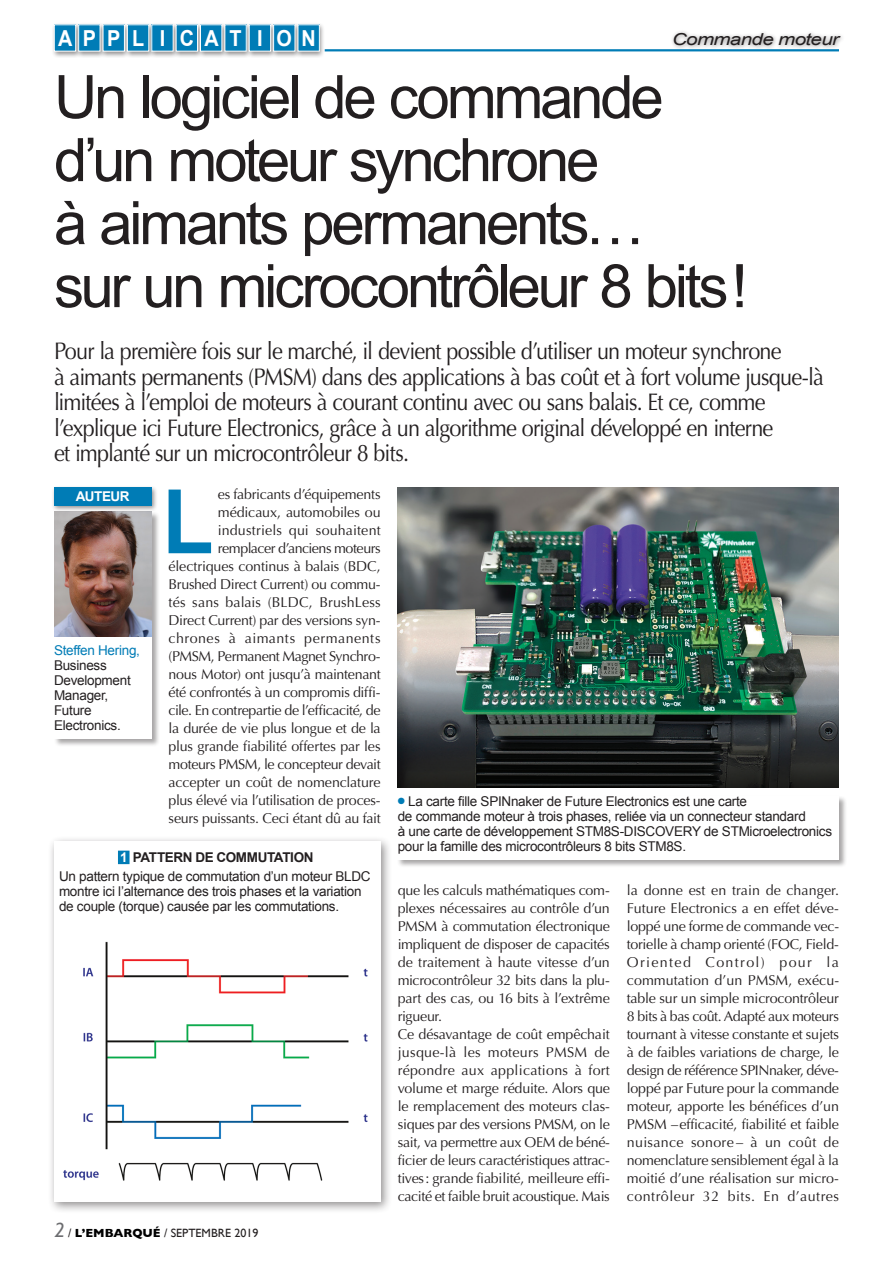
<style>
.page{position:relative;width:893px;height:1263px;background:#fff}
.page>*{position:absolute;margin:0;border:0;box-sizing:border-box;transform-origin:0 0}
.t1{font:700 89.7px "Arial";color:#007cb6;scale:.94 1}
.t2{font:60px/63px "Arial";letter-spacing:-.055em;color:#231f20}
.t3{font:24px/25.5px "Optima";letter-spacing:-.04em;color:#231f20;scale:.9 1}
.t4{font:700 22.05px "Arial";letter-spacing:.535em;color:#fff;scale:.9 1}
.t5{font:italic 16.5px "Arial";letter-spacing:-.03em;color:#231f20;scale:1.24 1}
.t6{font:14.25px/18px "Optima";letter-spacing:-.015em;color:#231f20;text-align:right}
.t7{font:13.5px/15px "Arial";letter-spacing:-.02em;color:#231f20}
.t8{font:13.5px "Arial";letter-spacing:-.02em;color:#007cb6}
.t9{font:700 13.5px "Arial";letter-spacing:-.035em;color:#fff}
.t10{font:12px "Gill Sans";color:#231f20}
.s1{color:#007cb6}
.s2{font-weight:700;color:#fff}
.s3{font-weight:700}
.s4{font-style:italic;font-size:21px;color:#6c6d70}
.s5{font-weight:700;color:#000}
</style>
<div class="page">
<div style="left:51px;top:23px;width:31px;height:35px;background:#231f20;opacity:.5"></div>
<div style="left:54px;top:25px;width:22px;height:26px;background:#007cb6"></div>
<div style="left:54px;top:24px;width:22px;height:27px;border:1px solid #fff"></div>
<div style="left:75px;top:23px;width:31px;height:35px;background:#231f20;opacity:.5"></div>
<div style="left:79px;top:25px;width:21px;height:26px;background:#007cb6"></div>
<div style="left:100px;top:23px;width:31px;height:35px;background:#231f20;opacity:.5"></div>
<div style="left:103px;top:25px;width:21px;height:26px;background:#007cb6"></div>
<div style="left:124px;top:23px;width:31px;height:35px;background:#231f20;opacity:.5"></div>
<div style="left:127px;top:25px;width:22px;height:26px;background:#007cb6"></div>
<div style="left:127px;top:24px;width:22px;height:27px;border:1px solid #fff"></div>
<div style="left:149px;top:23px;width:30px;height:35px;background:#231f20;opacity:.5"></div>
<div style="left:152px;top:25px;width:21px;height:26px;background:#007cb6"></div>
<div style="left:173px;top:23px;width:31px;height:35px;background:#231f20;opacity:.5"></div>
<div style="left:176px;top:25px;width:22px;height:26px;background:#007cb6"></div>
<div style="left:197px;top:23px;width:31px;height:35px;background:#231f20;opacity:.5"></div>
<div style="left:200px;top:25px;width:22px;height:26px;background:#007cb6"></div>
<div style="left:200px;top:24px;width:22px;height:27px;border:1px solid #fff"></div>
<div style="left:222px;top:23px;width:30px;height:35px;background:#231f20;opacity:.5"></div>
<div style="left:225px;top:25px;width:21px;height:26px;background:#007cb6"></div>
<div style="left:246px;top:23px;width:31px;height:35px;background:#231f20;opacity:.5"></div>
<div style="left:249px;top:25px;width:22px;height:26px;background:#007cb6"></div>
<div style="left:270px;top:23px;width:31px;height:35px;background:#231f20;opacity:.5"></div>
<div style="left:274px;top:25px;width:21px;height:26px;background:#007cb6"></div>
<div style="left:295px;top:23px;width:31px;height:35px;background:#231f20;opacity:.5"></div>
<div style="left:298px;top:25px;width:21px;height:26px;background:#007cb6"></div>
<div style="left:670px;top:30px;width:175px;height:20px;background:#231f20;opacity:.5"></div>
<hr style="left:325px;top:49px;width:514px;height:2px;background:#007cb6">
<div style="left:53px;top:511px;width:107px;height:236px;background:#231f20;opacity:.4"></div>
<div style="left:54px;top:512px;width:98px;height:226px;background:#fff"></div>
<img style="left:54px;top:512px;width:98px;height:124px">
<div style="left:51px;top:485px;width:107px;height:27px;background:#231f20;opacity:.5"></div>
<div style="left:54px;top:487px;width:98px;height:18px;background:#007cb6"></div>
<div style="left:48px;top:835px;width:345px;height:378px;background:#231f20;opacity:.5"></div>
<div style="left:54px;top:841px;width:327px;height:360px;background:#fff"></div>
<img style="left:63px;top:941px;width:305px;height:240px">
<div style="left:118px;top:851px;width:12px;height:13px;background:#007cb6"></div>
<img style="left:398px;top:487px;width:441px;height:300px">
<div style="left:397px;top:795px;width:450px;height:72px;background:#231f20;opacity:.4"></div>
<div style="left:398px;top:796px;width:441px;height:63px;background:#fff"></div>
<h3 class="t4" style="left:58px;top:24px;width:288px">APPL I CAT I ON</h3>
<p class="t5" style="left:672px;top:29px;width:136px">Commande moteur</p>
<h2 class="t2" style="left:54px;top:66px;width:695px">Un logiciel de commande d’un moteur synchrone<br>à aimants permanents…<br>sur un microcontrôleur 8 bits!</h2>
<p class="t3" style="left:54px;top:339px;width:857px">Pour la première fois sur le marché, il devient possible d’utiliser un moteur synchrone<br>à aimants permanents (PMSM) dans des applications à bas coût et à fort volume jusque-là limitées à l’emploi de moteurs à courant continu avec ou sans balais. Et ce, comme l’explique ici Future Electronics, grâce à un algorithme original développé en interne<br>et implanté sur un microcontrôleur 8 bits.</p>
<h1 class="t1" style="left:162px;top:463px;width:56px">L</h1>
<p class="t6" style="left:169px;top:486px;width:214px">es fabricants d’équipements médicaux, automobiles ou industriels qui souhaitent remplacer d’anciens moteurs électriques continus à balais (BDC, Brushed Direct Current) ou commu&shy;tés sans balais (BLDC, BrushLess Direct Current) par des versions syn&shy;chrones à aimants permanents (PMSM, Permanent Magnet Synchro&shy;nous Motor) ont jusqu’à maintenant été confrontés à un compromis diffi&shy;cile. En contrepartie de l’efficacité, de la durée de vie plus longue et de la plus grande fiabilité offertes par les moteurs PMSM, le concepteur devait accepter un coût de nomenclature plus élevé via l’utilisation de proces&shy;seurs puissants. Ceci étant dû au fait</p>
<p class="t9" style="left:76px;top:488px;width:55px">AUTEUR</p>
<p class="t8" style="left:54px;top:641px;width:88px">Steffen Hering,</p>
<p class="t7" style="left:54px;top:658px;width:78px">Business<br>Development<br>Manager,<br>Future<br>Electronics.</p>
<p class="t7" style="left:398px;top:794px;width:436px"><span class="s1">●</span> La carte fille SPINnaker de Future Electronics est une carte<br>de commande moteur à trois phases, reliée via un connecteur standard<br>à une carte de développement STM8S-DISCOVERY de STMicroelectronics pour la famille des microcontrôleurs 8 bits STM8S.</p>
<p class="t7" style="left:59px;top:848px;width:313px;line-height:19.2px;text-align:center"><span class="s2">1</span> <span class="s3">PATTERN DE COMMUTATION<br></span>Un pattern typique de commutation d’un moteur BLDC</p>
<p class="t7" style="left:59px;top:884px;width:304px">montre ici l’alternance des trois phases et la variation de couple (torque) causée par les commutations.</p>
<p class="t6" style="left:398px;top:882px;width:214px;text-align:left">que les calculs mathématiques com&shy;plexes nécessaires au contrôle d’un PMSM à commutation électronique impliquent de disposer de capacités de traitement à haute vitesse d’un microcontrôleur 32 bits dans la plu&shy;part des cas, ou 16 bits à l’extrême rigueur.<br>Ce désavantage de coût empêchait jusque-là les moteurs PMSM de répondre aux applications à fort volume et marge réduite. Alors que le remplacement des moteurs clas&shy;siques par des versions PMSM, on le sait, va permettre aux OEM de béné&shy;ficier de leurs caractéristiques attrac&shy;tives: grande fiabilité, meilleure effi&shy;cacité et faible bruit acoustique. Mais</p>
<p class="t6" style="left:627px;top:882px;width:214px;text-align:justify">la donne est en train de changer.<br>Future Electronics a en effet déve&shy;loppé une forme de commande vec&shy;torielle à champ orienté (FOC, Field-Oriented Control) pour la commutation d’un PMSM, exécu&shy;table sur un simple microcontrôleur 8 bits à bas coût. Adapté aux moteurs tournant à vitesse constante et sujets à de faibles variations de charge, le design de référence SPINnaker, déve&shy;loppé par Future pour la commande moteur, apporte les bénéfices d’un PMSM –efficacité, fiabilité et faible nuisance sonore – à un coût de nomenclature sensiblement égal à la moitié d’une réalisation sur micro&shy;contrôleur 32 bits. En d’autres</p>
<p class="t10" style="left:54px;top:1226px;width:206px"><span class="s4">2</span> / <span class="s5">L’EMBARQUÉ</span> / SEPTEMBRE 2019</p>
</div>
